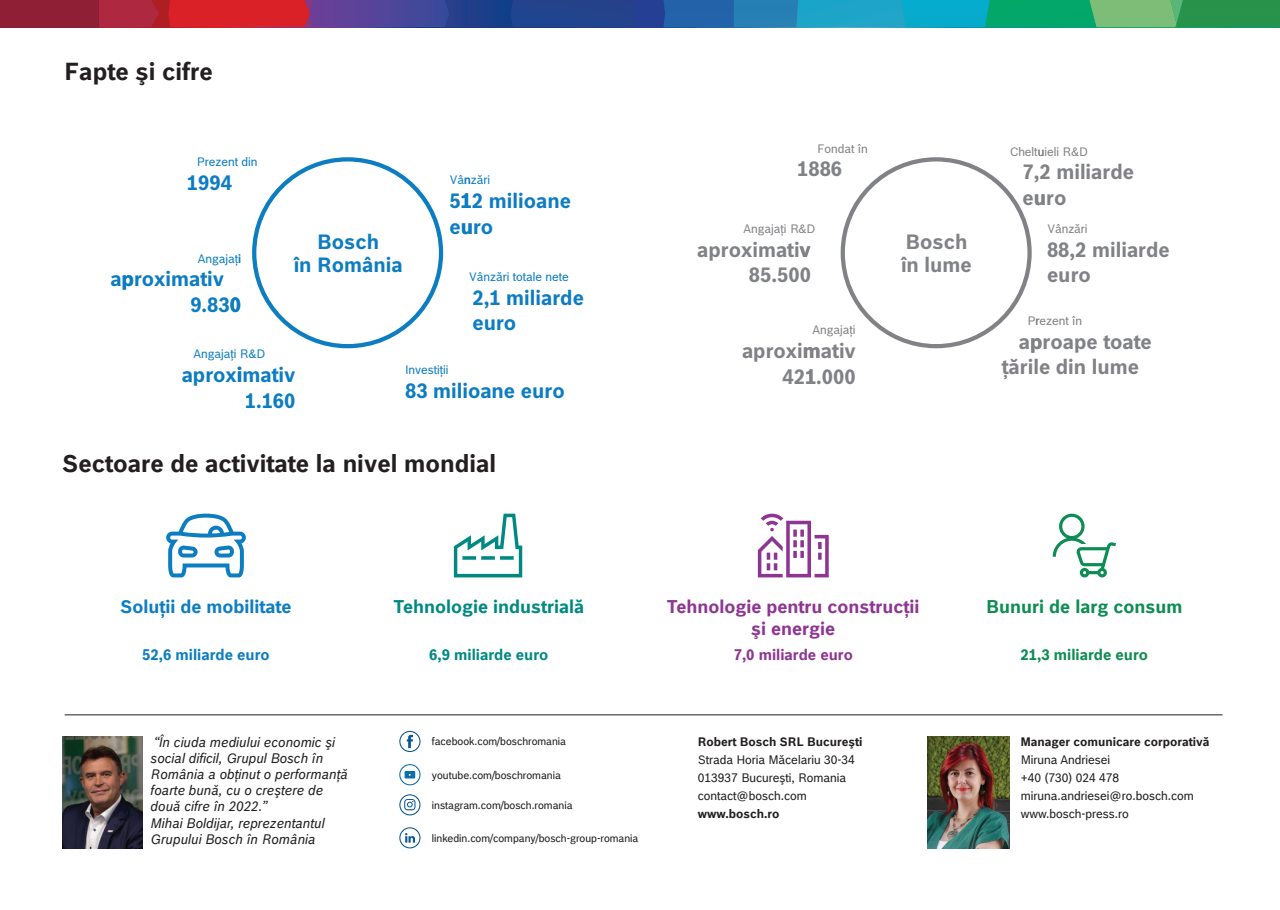
<style>
.page{position:relative;width:1280px;height:910px;background:#fff}
.page>*{position:absolute;margin:0;border:0;box-sizing:border-box;transform-origin:0 0}
.t1{font:700 24px "Bosch Office Sans";color:#231f20}
.t2{font:700 20.25px/25.3px "Bosch Office Sans";color:#808285}
.t3{font:700 20.25px/25.5px "Bosch Office Sans";color:#0d7dc2}
.t4{font:700 18px/21.6px "Bosch Office Sans";color:#8e3594;text-align:center}
.t5{font:700 18px "Bosch Office Sans";color:#008983}
.t6{font:700 18px "Bosch Office Sans";color:#0d7dc2}
.t7{font:700 18px "Bosch Office Sans";color:#0d8c53}
.t8{font:700 15px "Bosch Office Sans";color:#0d7dc2}
.t9{font:700 15px "Bosch Office Sans";color:#0d8c53}
.t10{font:700 15px "Bosch Office Sans";color:#008983}
.t11{font:700 15px "Bosch Office Sans";color:#8e3594}
.t12{font:italic 13.5px/16.2px "Bosch Office Sans";color:#231f20}
.t13{font:12px/18px "Bosch Office Sans";color:#231f20}
.t14{font:12px "Bosch Office Sans";color:#0d7dc2}
.t15{font:700 12px "Bosch Office Sans";color:#231f20}
.t16{font:12px "Bosch Office Sans";color:#808285}
.t17{font:10.5px "Bosch Office Sans";color:#231f20}
</style>
<div class="page">
<div style="left:252px;top:157px;width:191px;height:191px;border:4px solid #0d7dc2;border-radius:50%"></div>
<div style="left:841px;top:157px;width:191px;height:191px;border:4px solid #808285;border-radius:50%"></div>
<img style="left:63px;top:737px;width:79px;height:111px">
<img style="left:928px;top:737px;width:81px;height:111px">
<hr style="left:65px;top:714px;width:1157px;height:1px;background:#231f20">
<svg style="left:399px;top:731px;width:21px;height:21px"></svg>
<svg style="left:399px;top:794px;width:21px;height:21px"></svg>
<svg style="left:399px;top:827px;width:21px;height:21px"></svg>
<div style="left:0;top:0;width:98px;height:27px;background:#8f1f35"></div>
<svg style="left:98px;top:0;width:1182px;height:27px;background:#476a80"></svg>
<svg style="left:399px;top:764px;width:22px;height:21px"></svg>
<svg style="left:454px;top:514px;width:68px;height:63px"></svg>
<svg style="left:758px;top:513px;width:71px;height:64px"></svg>
<svg style="left:1053px;top:514px;width:63px;height:63px"></svg>
<svg style="left:166px;top:514px;width:80px;height:63px"></svg>
<h1 class="t1" style="left:65px;top:56px;width:150px">Fapte şi cifre</h1>
<p class="t16" style="left:817px;top:141px;width:52px">Fondat în</p>
<p class="t14" style="left:197px;top:155px;width:62px">Prezent din</p>
<h2 class="t3" style="left:187px;top:170px;width:47px">1994</h2>
<h2 class="t2" style="left:797px;top:157px;width:47px">1886</h2>
<p class="t14" style="left:449px;top:173px;width:42px">Vânzări</p>
<h2 class="t3" style="left:449px;top:188px;width:123px">512 milioane euro</h2>
<p class="t14" style="left:469px;top:269px;width:101px">Vânzări totale nete</p>
<h2 class="t3" style="left:472px;top:285px;width:113px">2,1 miliarde euro</h2>
<p class="t16" style="left:743px;top:221px;width:73px">Angajaţi R&amp;D</p>
<h2 class="t2" style="left:697px;top:237px;width:115px;text-align:right">aproximativ<br>85.500</h2>
<h2 class="t3" style="left:294px;top:230px;width:111px;line-height:22.6px;text-align:center">Bosch<br>în România</h2>
<h2 class="t2" style="left:901px;top:230px;width:72px;line-height:22.6px">Bosch în lume</h2>
<p class="t14" style="left:198px;top:251px;width:45px">Angajaţi</p>
<h2 class="t3" style="left:190px;top:292px;width:52px">9.830</h2>
<p class="t14" style="left:193px;top:347px;width:73px">Angajaţi R&amp;D</p>
<h2 class="t3" style="left:182px;top:362px;width:115px;text-align:right">aproximativ<br>1.160</h2>
<p class="t14" style="left:405px;top:362px;width:45px">Investiţii</p>
<h2 class="t3" style="left:110px;top:266px;width:115px">aproximativ</h2>
<p class="t16" style="left:812px;top:323px;width:45px">Angajaţi</p>
<h2 class="t2" style="left:742px;top:338px;width:115px;text-align:right">aproximativ<br>421.000</h2>
<h2 class="t3" style="left:405px;top:378px;width:161px">83 milioane euro</h2>
<h1 class="t1" style="left:62px;top:449px;width:435px">Sectoare de activitate la nivel mondial</h1>
<p class="t16" style="left:1010px;top:144px;width:80px">Cheltuieli R&amp;D</p>
<h2 class="t2" style="left:1022px;top:159px;width:113px">7,2 miliarde euro</h2>
<p class="t16" style="left:1047px;top:221px;width:42px">Vânzări</p>
<h2 class="t2" style="left:1047px;top:237px;width:124px">88,2 miliarde euro</h2>
<p class="t16" style="left:1027px;top:314px;width:56px">Prezent în</p>
<h2 class="t2" style="left:1002px;top:329px;width:151px;text-indent:17px">aproape toate ţările din lume</h2>
<h3 class="t6" style="left:121px;top:596px;width:173px">Soluţii de mobilitate</h3>
<h3 class="t5" style="left:393px;top:596px;width:192px">Tehnologie industrială</h3>
<h3 class="t4" style="left:667px;top:596px;width:254px">Tehnologie pentru construcţii şi energie</h3>
<h3 class="t7" style="left:986px;top:596px;width:198px">Bunuri de larg consum</h3>
<p class="t8" style="left:142px;top:645px;width:129px">52,6 miliarde euro</p>
<p class="t10" style="left:429px;top:645px;width:121px">6,9 miliarde euro</p>
<p class="t11" style="left:734px;top:645px;width:121px">7,0 miliarde euro</p>
<p class="t9" style="left:1020px;top:645px;width:129px">21,3 miliarde euro</p>
<p class="t12" style="left:151px;top:734px;width:199px">“În ciuda mediului economic şi social dificil, Grupul Bosch în<br>România a obţinut o performanţă foarte bună, cu o creştere de două cifre în 2022.”<br>Mihai Boldijar, reprezentantul<br>Grupului Bosch în România</p>
<p class="t15" style="left:1021px;top:734px;width:190px">Manager comunicare corporativă</p>
<p class="t15" style="left:698px;top:734px;width:166px">Robert Bosch SRL Bucureşti</p>
<p class="t13" style="left:698px;top:750px;width:158px">Strada Horia Măcelariu 30-34<br>013937 Bucureşti, Romania contact@bosch.com</p>
<p class="t15" style="left:698px;top:806px;width:83px">www.bosch.ro</p>
<p class="t17" style="left:432px;top:735px;width:136px">facebook.com/boschromania</p>
<p class="t13" style="left:1021px;top:750px;width:174px">Miruna Andriesei<br>+40 (730) 024 478 miruna.andriesei@ro.bosch.com www.bosch-press.ro</p>
<p class="t17" style="left:432px;top:768px;width:130px">youtube.com/boschromania</p>
<p class="t17" style="left:432px;top:798px;width:142px">instagram.com/bosch.romania</p>
<p class="t17" style="left:432px;top:831px;width:208px">linkedin.com/company/bosch-group-romania</p>
</div>
